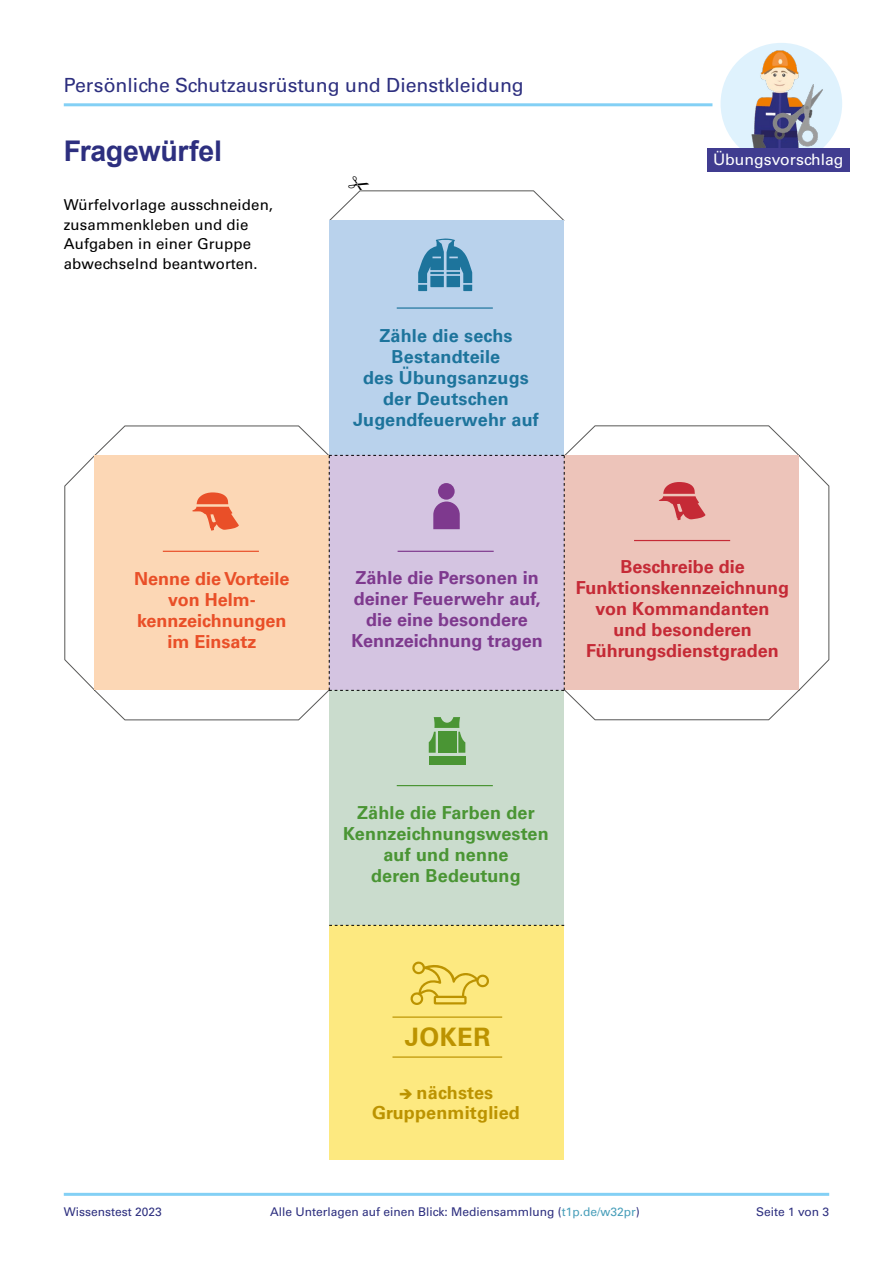
<style>
.page{position:relative;width:893px;height:1263px;background:#fff}
.page>*{position:absolute;margin:0;border:0;box-sizing:border-box;transform-origin:0 0}
.t1{font:700 28.5px "Arial";letter-spacing:-.01em;color:#2d2f7f}
.t2{font:700 25.5px "Univers LT Pro 65";letter-spacing:.02em;color:#bc9300}
.t3{font:19.5px "Univers LT Std";color:#2d2f7f}
.t4{font:700 18px/21px "Univers LT Pro 65";color:#c52a36;text-align:center}
.t5{font:700 18px/21px "Univers LT Pro 65";color:#7e398e;text-align:center}
.t6{font:700 18px/21px "Univers LT Pro 65";letter-spacing:.01em;color:#1d749c;text-align:center}
.t7{font:700 18px/21px "Univers LT Pro 65";letter-spacing:.01em;color:#4a9534;text-align:center}
.t8{font:700 18px/21px "Univers LT Pro 65";color:#e94f28;text-align:center}
.t9{font:700 18px/19.5px "Univers LT Pro 65";letter-spacing:.01em;color:#bc9300;text-align:center}
.t10{font:15.75px "Univers LT Std";color:#fff}
.t11{font:15px/19.5px "Univers LT Std";letter-spacing:.01em;color:#000}
.t12{font:12px "Univers LT Std";color:#2d2f7f}
.s1{color:#499fba}
</style>
<div class="page">
<hr style="left:64px;top:1193px;width:765px;height:3px;background:#83d0f5">
<hr style="left:64px;top:103px;width:648px;height:3px;background:#83d0f5">
<div style="left:720px;top:43px;width:122px;height:121px;background:#dff2fd;border-radius:50%"></div>
<img style="left:745px;top:43px;width:80px;height:105px">
<div style="left:708px;top:148px;width:142px;height:23px;background:#403c90"></div>
<svg style="left:64px;top:190px;width:765px;height:530px"></svg>
<div style="left:329px;top:220px;width:235px;height:235px;background:#b9d2ec"></div>
<div style="left:564px;top:455px;width:235px;height:235px;background:#edc4ba"></div>
<div style="left:94px;top:455px;width:235px;height:235px;background:#fcd7b5"></div>
<div style="left:329px;top:690px;width:235px;height:235px;background:#cadccd"></div>
<div style="left:329px;top:925px;width:235px;height:235px;background:#fde980"></div>
<svg style="left:329px;top:925px;width:235px;height:1px"></svg>
<hr style="left:397px;top:785px;width:96px;height:1px;background:#4a9534">
<hr style="left:163px;top:551px;width:96px;height:1px;background:#e94f28">
<hr style="left:634px;top:540px;width:96px;height:1px;background:#c52a36">
<hr style="left:397px;top:307px;width:96px;height:2px;background:#1d749c">
<hr style="left:392px;top:1016px;width:110px;height:2px;background:#bc9300">
<hr style="left:392px;top:1056px;width:110px;height:2px;background:#bc9300">
<svg style="left:410px;top:961px;width:79px;height:44px"></svg>
<svg style="left:429px;top:717px;width:36px;height:36px"></svg>
<div style="left:429px;top:756px;width:36px;height:9px;background:#4a9534"></div>
<svg style="left:659px;top:482px;width:46px;height:38px"></svg>
<svg style="left:192px;top:492px;width:47px;height:39px"></svg>
<div style="left:329px;top:455px;width:236px;height:236px;background:#d4c4e1"></div>
<svg style="left:418px;top:238px;width:54px;height:53px"></svg>
<h3 class="t3" style="left:64px;top:73px;width:462px">Persönliche Schutzausrüstung und Dienstkleidung</h3>
<h1 class="t1" style="left:64px;top:131px;width:160px">Fragewürfel</h1>
<p class="t10" style="left:713px;top:150px;width:132px">Übungsvorschlag</p>
<p class="t11" style="left:64px;top:195px;width:211px">Würfelvorlage ausschneiden, zusammenkleben und die<br>Aufgaben in einer Gruppe abwechselnd beantworten.</p>
<p class="t8" style="left:134px;top:567px;width:157px">Nenne die Vorteile von Helm&shy;kennzeichnungen im Einsatz</p>
<p class="t6" style="left:353px;top:324px;width:187px">Zähle die sechs<br>Bestandteile<br>des Übungsanzugs der Deutschen<br>Jugendfeuerwehr auf</p>
<p class="t5" style="left:351px;top:567px;width:193px">Zähle die Personen in deiner Feuerwehr auf, die eine besondere<br>Kennzeichnung tragen</p>
<p class="t4" style="left:576px;top:555px;width:215px">Beschreibe die<br>Funktionskennzeichnung von Kommandanten<br>und besonderen<br>Führungsdienstgraden</p>
<p class="t7" style="left:343px;top:801px;width:207px">Zähle die Farben der<br>Kennzeichnungswesten auf und nenne<br>deren Bedeutung</p>
<h2 class="t2" style="left:405px;top:1019px;width:87px">JOKER</h2>
<p class="t9" style="left:372px;top:1082px;width:149px">➔ nächstes<br>Gruppenmitglied</p>
<p class="t12" style="left:64px;top:1205px;width:100px">Wissenstest 2023</p>
<p class="t12" style="left:270px;top:1205px;width:371px">Alle Unterlagen auf einen Blick: Mediensammlung (<span class="s1">t1p.de/w32pr</span>)</p>
<p class="t12" style="left:756px;top:1205px;width:74px">Seite 1 von 3</p>
</div>
